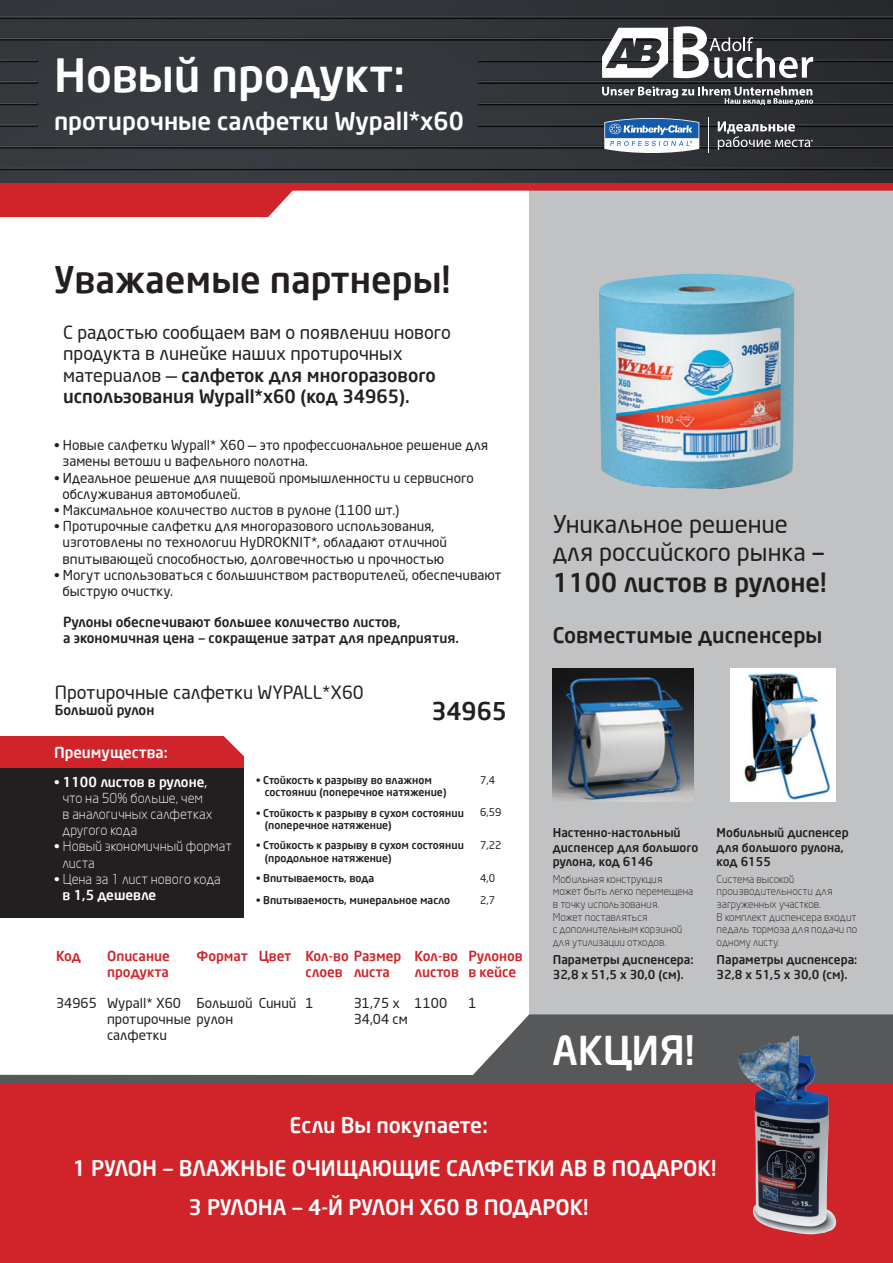
<style>
.page{position:relative;width:893px;height:1263px;background:#fff}
.page>*{position:absolute;margin:0;border:0;box-sizing:border-box;transform-origin:0 0}
.t1{font:500 45px "Neo Sans Cyr";color:#fff}
.t2{font:500 39px "Neo Sans Cyr";color:#fff}
.t3{font:500 36px "Neo Sans Cyr";color:#231f20}
.t4{font:500 25.5px "Neo Sans Cyr";color:#231f20}
.t5{font:24px/28.8px "Neo Sans Cyr";color:#231f20}
.t6{font:500 24px "Neo Sans Cyr";color:#fff}
.t7{font:500 24px "Neo Sans Cyr";color:#231f20}
.t8{font:500 21px "Neo Sans Cyr";color:#fff}
.t9{font:500 21px "Neo Sans Cyr";color:#231f20}
.t10{font:18px/21.6px "Neo Sans Cyr";color:#231f20}
.t11{font:500 15px "Neo Sans Cyr";color:#fff}
.t12{font:13.5px/16.2px "Neo Sans Cyr";color:#231f20}
.t13{font:300 13.5px/16.2px "Neo Sans Cyr";color:#fff}
.t14{font:500 13.5px/16.2px "Neo Sans Cyr";color:#231f20}
.t15{font:500 13.5px/16.2px "Neo Sans Cyr";color:#d1232a}
.t16{font:500 13.5px/16.2px "Neo Sans Cyr";letter-spacing:-.025em;color:#d1232a}
.t17{font:500 12px/14.4px "Neo Sans Cyr";color:#231f20}
.t18{font:300 10.5px/12.6px "Neo Sans Cyr";color:#231f20}
.t19{font:500 10.5px/12.6px "Neo Sans Cyr";color:#231f20}
.t20{font:10.5px "Neo Sans Cyr";color:#231f20}
.s1{font-weight:500}
.s2{font-weight:400}
</style>
<div class="page">
<div style="left:529px;top:141px;width:364px;height:1122px;background:#c1c2c4"></div>
<div style="left:0;top:743px;width:244px;height:174px;background:#231f20"></div>
<div style="left:0;top:736px;width:244px;height:31px;background:#d1232a"></div>
<svg style="left:0;top:183px;width:893px;height:34px"></svg>
<img style="left:0;top:0;width:893px;height:183px">
<img style="left:730px;top:668px;width:106px;height:133px">
<img style="left:553px;top:668px;width:141px;height:133px">
<img style="left:599px;top:273px;width:195px;height:216px">
<svg style="left:223px;top:736px;width:21px;height:21px"></svg>
<svg style="left:0;top:1014px;width:893px;height:69px"></svg>
<svg style="left:604px;top:118px;width:95px;height:35px;background:#85a6c9"></svg>
<hr style="left:708px;top:118px;width:1px;height:35px;background:#fff">
<svg style="left:718px;top:121px;width:95px;height:29px;background:#5a5b5e"></svg>
<svg style="left:602px;top:26px;width:211px;height:52px"></svg>
<svg style="left:602px;top:86px;width:211px;height:19px;background:#606264"></svg>
<div style="left:0;top:1083px;width:893px;height:180px;background:#d1232a"></div>
<img style="left:734px;top:1035px;width:103px;height:199px">
<h1 class="t1" style="left:54px;top:49px;width:353px">Новый продукт:</h1>
<h3 class="t6" style="left:54px;top:107px;width:411px">протирочные салфетки Wypall*x60</h3>
<h3 class="t3" style="left:54px;top:259px;width:398px">Уважаемые партнеры!</h3>
<h3 class="t10" style="left:63px;top:321px;width:389px">С радостью сообщаем вам о появлении нового продукта в линейке наших протирочных материалов — <span class="s1">салфеток для многоразового использования Wypall*x60 (код 34965).</span></h3>
<p class="t12" style="left:63px;top:437px;width:427px;text-indent:-9px">• Новые салфетки Wypall* X60 — это профессиональное решение для замены ветоши и вафельного полотна.</p>
<p class="t12" style="left:63px;top:470px;width:413px;text-indent:-9px">• Идеальное решение для пищевой промышленности и сервисного обслуживания автомобилей.</p>
<p class="t12" style="left:54px;top:502px;width:347px">• Максимальное количество листов в рулоне (1100 шт.)</p>
<p class="t12" style="left:63px;top:518px;width:386px;text-indent:-9px">• Протирочные салфетки для многоразового использования, изготовлены по технологии HyDROKNIT*, обладают отличной впитывающей способностью, долговечностью и прочностью</p>
<p class="t12" style="left:63px;top:567px;width:441px;text-indent:-9px">• Могут использоваться с большинством растворителей, обеспечивают быструю очистку.</p>
<p class="t14" style="left:63px;top:614px;width:397px">Рулоны обеспечивают большее количество листов,<br>а экономичная цена — сокращение затрат для предприятия.</p>
<h3 class="t10" style="left:55px;top:682px;width:310px">Протирочные салфетки WYPALL*X60</h3>
<p class="t14" style="left:55px;top:702px;width:101px">Большой рулон</p>
<h3 class="t7" style="left:431px;top:697px;width:77px">34965</h3>
<p class="t11" style="left:54px;top:743px;width:115px">Преимущества:</p>
<p class="t13" style="left:63px;top:773px;width:151px;text-indent:-9px"><span class="s2">•</span> <span class="s1">1100 листов в рулоне</span><span class="s2">, </span>что на 50% больше, чем в аналогичных салфетках другого кода</p>
<p class="t13" style="left:63px;top:838px;width:171px;text-indent:-9px"><span class="s2">•</span> Новый экономичный формат листа</p>
<p class="t13" style="left:63px;top:871px;width:160px;text-indent:-9px"><span class="s2">•</span> Цена за 1 лист нового кода <span class="s1">в 1,5 дешевле</span></p>
<p class="t19" style="left:265px;top:774px;width:183px;text-indent:-9px">• Стойкость к разрыву во влажном состоянии (поперечное натяжение)</p>
<p class="t20" style="left:480px;top:774px;width:16px">7,4</p>
<p class="t19" style="left:265px;top:806px;width:201px;text-indent:-9px">• Стойкость к разрыву в сухом состоянии (поперечное натяжение)</p>
<p class="t20" style="left:480px;top:806px;width:23px">6,59</p>
<p class="t19" style="left:265px;top:839px;width:201px;text-indent:-9px">• Стойкость к разрыву в сухом состоянии (продольное натяжение)</p>
<p class="t20" style="left:480px;top:839px;width:23px">7,22</p>
<p class="t19" style="left:256px;top:872px;width:120px">• Впитываемость, вода</p>
<p class="t20" style="left:480px;top:872px;width:16px">4,0</p>
<p class="t19" style="left:256px;top:894px;width:195px">• Впитываемость, минеральное масло</p>
<p class="t20" style="left:480px;top:894px;width:16px">2,7</p>
<p class="t15" style="left:56px;top:948px;width:26px">Код</p>
<p class="t15" style="left:107px;top:948px;width:64px">Описание продукта</p>
<p class="t15" style="left:305px;top:948px;width:97px;text-indent:-109px">Формат Цвет Кол-во Размер слоев</p>
<p class="t15" style="left:354px;top:964px;width:38px">листа</p>
<p class="t16" style="left:415px;top:948px;width:46px">Кол-во листов</p>
<p class="t15" style="left:468px;top:948px;width:56px">Рулонов в кейсе</p>
<p class="t12" style="left:196px;top:995px;width:58px">Большой</p>
<p class="t12" style="left:259px;top:995px;width:56px">Синий 1</p>
<p class="t12" style="left:354px;top:995px;width:55px">31,75 х<br>34,04 см</p>
<p class="t12" style="left:415px;top:995px;width:34px">1100</p>
<p class="t12" style="left:468px;top:995px;width:10px">1</p>
<p class="t12" style="left:107px;top:995px;width:127px;text-indent:-51px">34965 Wypall* X60 протирочные рулон салфетки</p>
<h3 class="t8" style="left:289px;top:1113px;width:200px">Если Вы покупаете:</h3>
<h3 class="t5" style="left:553px;top:509px;width:273px">Уникальное решение для российского рынка <span class="s1">—</span></h3>
<h3 class="t4" style="left:553px;top:568px;width:275px">1100 листов в рулоне!</h3>
<h3 class="t9" style="left:553px;top:623px;width:271px">Совместимые диспенсеры</h3>
<p class="t17" style="left:553px;top:825px;width:147px">Настенно-настольный диспенсер для большого рулона, код 6146</p>
<p class="t18" style="left:553px;top:873px;width:142px">Мобильная конструкция может быть легко перемещена в точку использования.<br>Может поставляться<br>с дополнительным корзиной для утилизации отходов.</p>
<p class="t17" style="left:553px;top:953px;width:142px">Параметры диспенсера:<br>32,8 х 51,5 х 30,0 (см).</p>
<p class="t17" style="left:717px;top:825px;width:133px">Мобильный диспенсер для большого рулона, код 6155</p>
<p class="t18" style="left:717px;top:873px;width:142px">Система высокой производительности для загруженных участков.<br>В комплект диспенсера входит педаль тормоза для подачи по одному листу.</p>
<p class="t17" style="left:717px;top:953px;width:142px">Параметры диспенсера:<br>32,8 х 51,5 х 30,0 (см).</p>
<h2 class="t2" style="left:553px;top:1028px;width:144px">Акция!</h2>
<h3 class="t8" style="left:73px;top:1156px;width:121px">1 РУЛОН — вла</h3>
<h3 class="t8" style="left:220px;top:1156px;width:498px">жные ОЧИЩАЮЩИЕ САЛФЕТКИ АВ В ПОДАРОК!</h3>
<h3 class="t8" style="left:189px;top:1195px;width:402px">3 РУЛОНА — 4-Й РУЛОН Х60 В ПОДАРОК!</h3>
</div>
